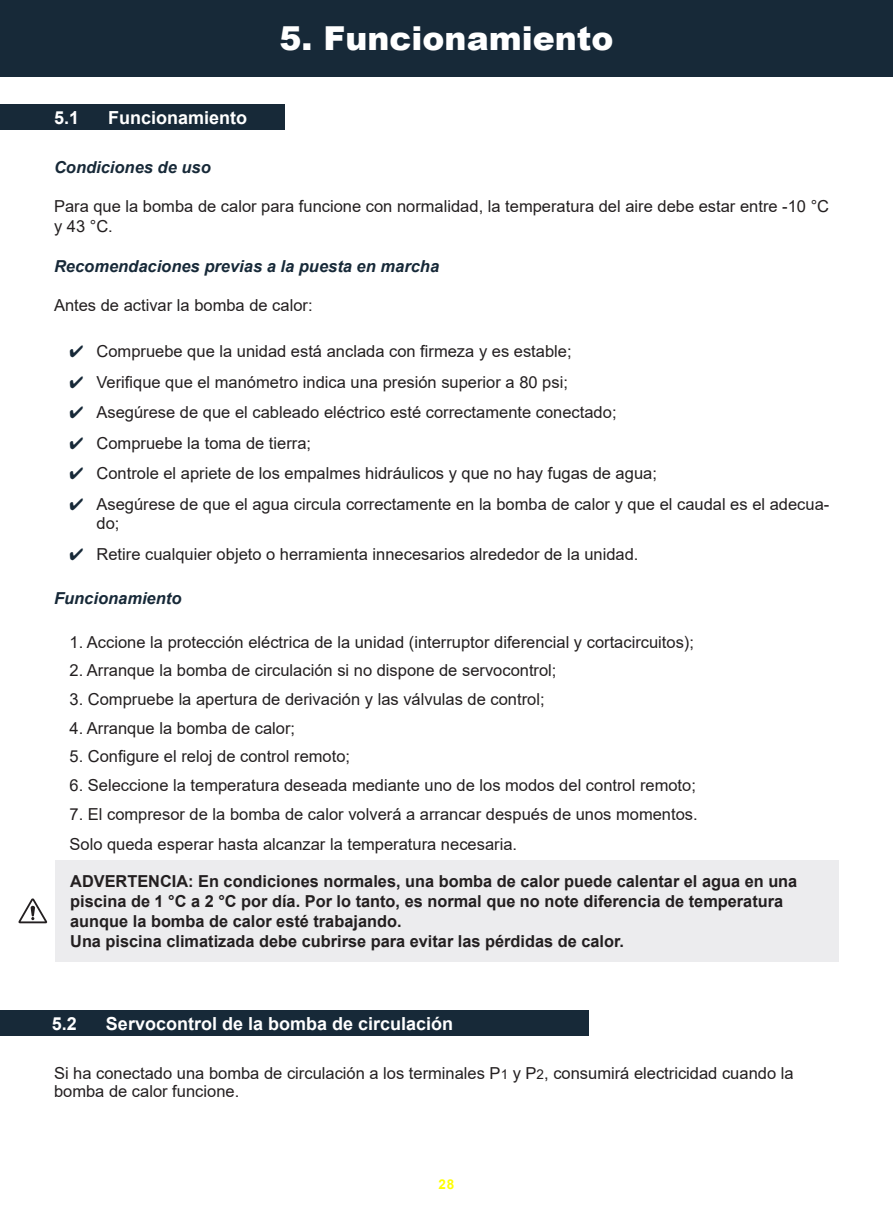
<style>
.page{position:relative;width:893px;height:1212px;background:#fff}
.page>*{position:absolute;margin:0;border:0;box-sizing:border-box;transform-origin:0 0}
.t1{font:900 33px "Arial";color:#fff}
.t2{font:700 18px "Arial";color:#fff}
.t3{font:16.5px/30.5px "Arial";color:#231f20}
.t4{font:700 16.5px/19.8px "Arial";color:#231f20}
.t5{font:italic 700 16.5px "Arial";color:#172938}
.t6{font:700 13.5px "Arial";color:#ff0}
.s1{font-size:13.5px}
</style>
<div class="page">
<div style="left:0;top:0;width:893px;height:77px;background:#172938"></div>
<div style="left:0;top:1011px;width:588px;height:25px;background:#172938"></div>
<div style="left:0;top:104px;width:285px;height:26px;background:#172938"></div>
<div style="left:55px;top:860px;width:784px;height:101px;background:#ececee"></div>
<svg style="left:18px;top:898px;width:29px;height:25px"></svg>
<h1 class="t1" style="left:280px;top:26px;width:335px">5. Funcionamiento</h1>
<p class="t2" style="left:54px;top:111px;width:27px">5.1</p>
<p class="t2" style="left:108px;top:111px;width:141px">Funcionamiento</p>
<p class="t5" style="left:54px;top:161px;width:158px">Condiciones de uso</p>
<p class="t3" style="left:54px;top:198px;width:777px;line-height:19.8px">Para que la bomba de calor para funcione con normalidad, la temperatura del aire debe estar entre -10 °C y 43 °C.</p>
<p class="t5" style="left:54px;top:260px;width:387px">Recomendaciones previas a la puesta en marcha</p>
<p class="t3" style="left:54px;top:292px;width:260px">Antes de activar la bomba de calor:</p>
<p class="t3" style="left:97px;top:336px;width:734px">Compruebe que la unidad está anclada con firmeza y es estable;<br>Verifique que el manómetro indica una presión superior a 80 psi;<br>Asegúrese de que el cableado eléctrico esté correctamente conectado;<br>Compruebe la toma de tierra;<br>Controle el apriete de los empalmes hidráulicos y que no hay fugas de agua;<br>Asegúrese de que el agua circula correctamente en la bomba de calor y que el caudal es el adecua-</p>
<p class="t3" style="left:97px;top:510px;width:543px">do;<br>Retire cualquier objeto o herramienta innecesarios alrededor de la unidad.</p>
<p class="t5" style="left:54px;top:592px;width:129px">Funcionamiento</p>
<p class="t3" style="left:70px;top:628px;width:626px">1. Accione la protección eléctrica de la unidad (interruptor diferencial y cortacircuitos);</p>
<p class="t3" style="left:70px;top:657px;width:488px">2. Arranque la bomba de circulación si no dispone de servocontrol;</p>
<p class="t3" style="left:70px;top:686px;width:477px">3. Compruebe la apertura de derivación y las válvulas de control;</p>
<p class="t3" style="left:70px;top:714px;width:227px">4. Arranque la bomba de calor;</p>
<p class="t3" style="left:70px;top:741px;width:282px">5. Configure el reloj de control remoto;</p>
<p class="t3" style="left:70px;top:771px;width:628px">6. Seleccione la temperatura deseada mediante uno de los modos del control remoto;</p>
<p class="t3" style="left:70px;top:800px;width:630px">7. El compresor de la bomba de calor volverá a arrancar después de unos momentos.<br>Solo queda esperar hasta alcanzar la temperatura necesaria.</p>
<p class="t4" style="left:70px;top:873px;width:729px">ADVERTENCIA: En condiciones normales, una bomba de calor puede calentar el agua en una piscina de 1 °C a 2 °C por día. Por lo tanto, es normal que no note diferencia de temperatura aunque la bomba de calor esté trabajando.<br>Una piscina climatizada debe cubrirse para evitar las pérdidas de calor.</p>
<p class="t2" style="left:52px;top:1017px;width:27px">5.2</p>
<p class="t2" style="left:106px;top:1017px;width:349px">Servocontrol de la bomba de circulación</p>
<p class="t3" style="left:54px;top:1066px;width:741px;line-height:18px">Si ha conectado una bomba de circulación a los terminales P<span class="s1">1</span> y P<span class="s1">2</span>, consumirá electricidad cuando la bomba de calor funcione.</p>
<p class="t6" style="left:439px;top:1179px;width:17px">28</p>
</div>
